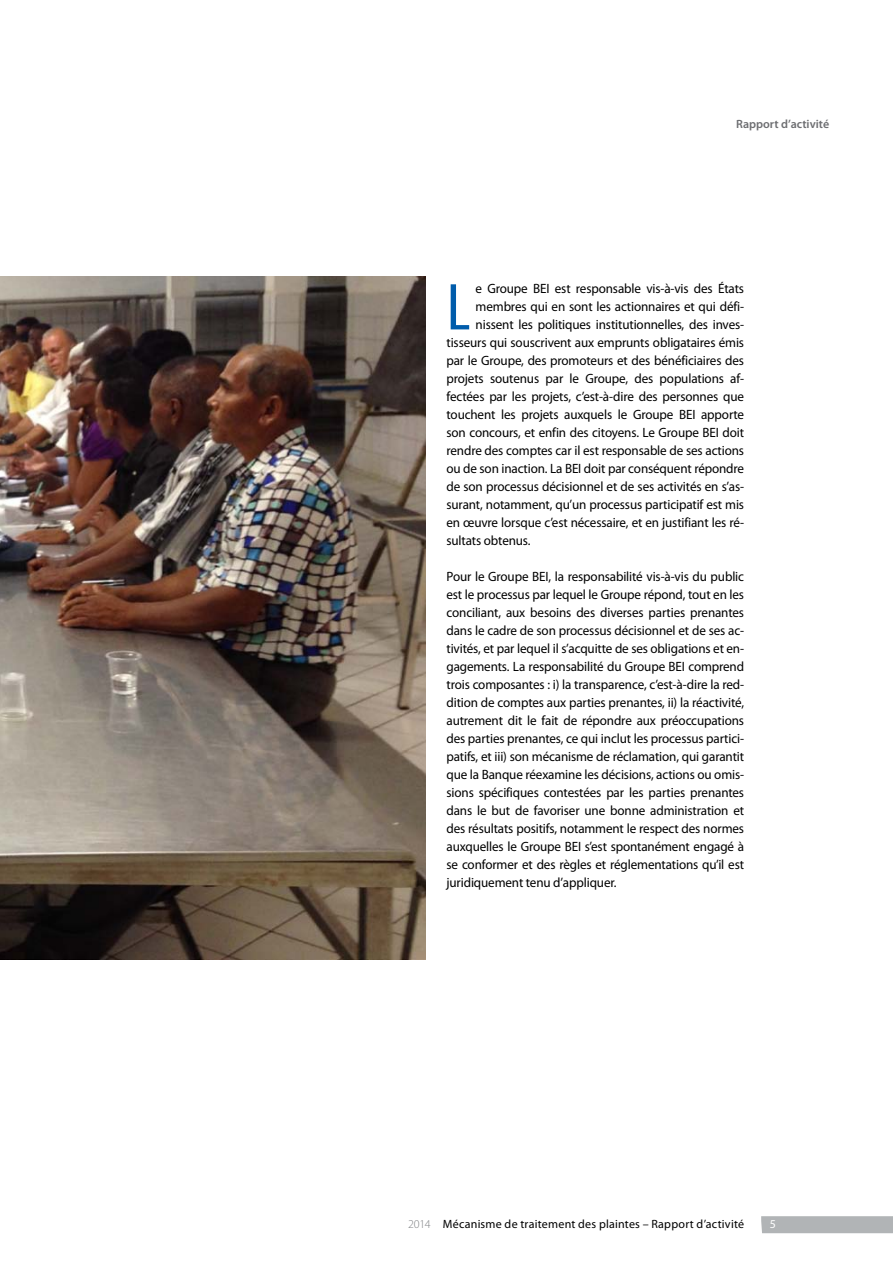
<style>
.page{position:relative;width:893px;height:1263px;background:#fff}
.page>*{position:absolute;margin:0;border:0;box-sizing:border-box;transform-origin:0 0}
.t1{font:condensed 66.9px "Myriad Pro";color:#005cab;scale:1.04 1}
.t2{font:13.5px/18px "Myriad Pro";letter-spacing:-.01em;color:#000;text-align:justify}
.t3{font:12px "Myriad Pro";letter-spacing:.02em;color:#000}
.t4{font:600 12px "Myriad Pro";color:#6d6e71}
.t5{font:12px "Myriad Pro";color:#fff}
.s1{font-weight:300;color:#808285}
</style>
<div class="page">
<div style="left:761px;top:1216px;width:132px;height:17px;background:#b1b4b6"></div>
<img style="left:0;top:276px;width:425px;height:683px">
<p class="t4" style="left:736px;top:117px;width:95px">Rapport d’activité</p>
<h1 class="t1" style="left:446px;top:271px;width:25px">L</h1>
<p class="t2" style="left:476px;top:280px;width:270px">e Groupe BEI est responsable vis-à-vis des États</p>
<p class="t2" style="left:476px;top:298px;width:269px">membres qui en sont les actionnaires et qui défi-</p>
<p class="t2" style="left:476px;top:316px;width:270px">nissent les politiques institutionnelles, des inves-</p>
<p class="t2" style="left:446px;top:334px;width:299px">tisseurs qui souscrivent aux emprunts obligataires émis</p>
<p class="t2" style="left:446px;top:352px;width:299px">par le Groupe, des promoteurs et des bénéficiaires des</p>
<p class="t2" style="left:446px;top:370px;width:299px">projets soutenus par le Groupe, des populations af-</p>
<p class="t2" style="left:446px;top:388px;width:299px">fectées par les projets, c’est-à-dire des personnes que</p>
<p class="t2" style="left:446px;top:406px;width:299px">touchent les projets auxquels le Groupe BEI apporte</p>
<p class="t2" style="left:446px;top:424px;width:299px">son concours, et enfin des citoyens. Le Groupe BEI doit</p>
<p class="t2" style="left:446px;top:442px;width:299px">rendre des comptes car il est responsable de ses actions</p>
<p class="t2" style="left:446px;top:460px;width:299px">ou de son inaction. La BEI doit par conséquent répondre</p>
<p class="t2" style="left:446px;top:478px;width:299px">de son processus décisionnel et de ses activités en s’as-</p>
<p class="t2" style="left:446px;top:496px;width:299px">surant, notamment, qu’un processus participatif est mis</p>
<p class="t2" style="left:446px;top:514px;width:299px">en œuvre lorsque c’est nécessaire, et en justifiant les ré-</p>
<p class="t2" style="left:446px;top:532px;width:86px">sultats obtenus.</p>
<p class="t2" style="left:446px;top:568px;width:299px">Pour le Groupe BEI, la responsabilité vis-à-vis du public est le processus par lequel le Groupe répond, tout en les conciliant, aux besoins des diverses parties prenantes dans le cadre de son processus décisionnel et de ses ac&shy;tivités, et par lequel il s’acquitte de ses obligations et en&shy;gagements. La responsabilité du Groupe BEI comprend trois composantes : i) la transparence, c’est-à-dire la red&shy;dition de comptes aux parties prenantes, ii) la réactivité, autrement dit le fait de répondre aux préoccupations des parties prenantes, ce qui inclut les processus partici&shy;patifs, et iii) son mécanisme de réclamation, qui garantit que la Banque réexamine les décisions, actions ou omis&shy;sions spécifiques contestées par les parties prenantes dans le but de favoriser une bonne administration et des résultats positifs, notamment le respect des normes auxquelles le Groupe BEI s’est spontanément engagé à se conformer et des règles et réglementations qu’il est juridiquement tenu d’appliquer.</p>
<p class="t3" style="left:408px;top:1217px;width:338px"><span class="s1">2014</span> Mécanisme de traitement des plaintes – Rapport d’activité</p>
<p class="t5" style="left:770px;top:1217px;width:8px">5</p>
</div>
